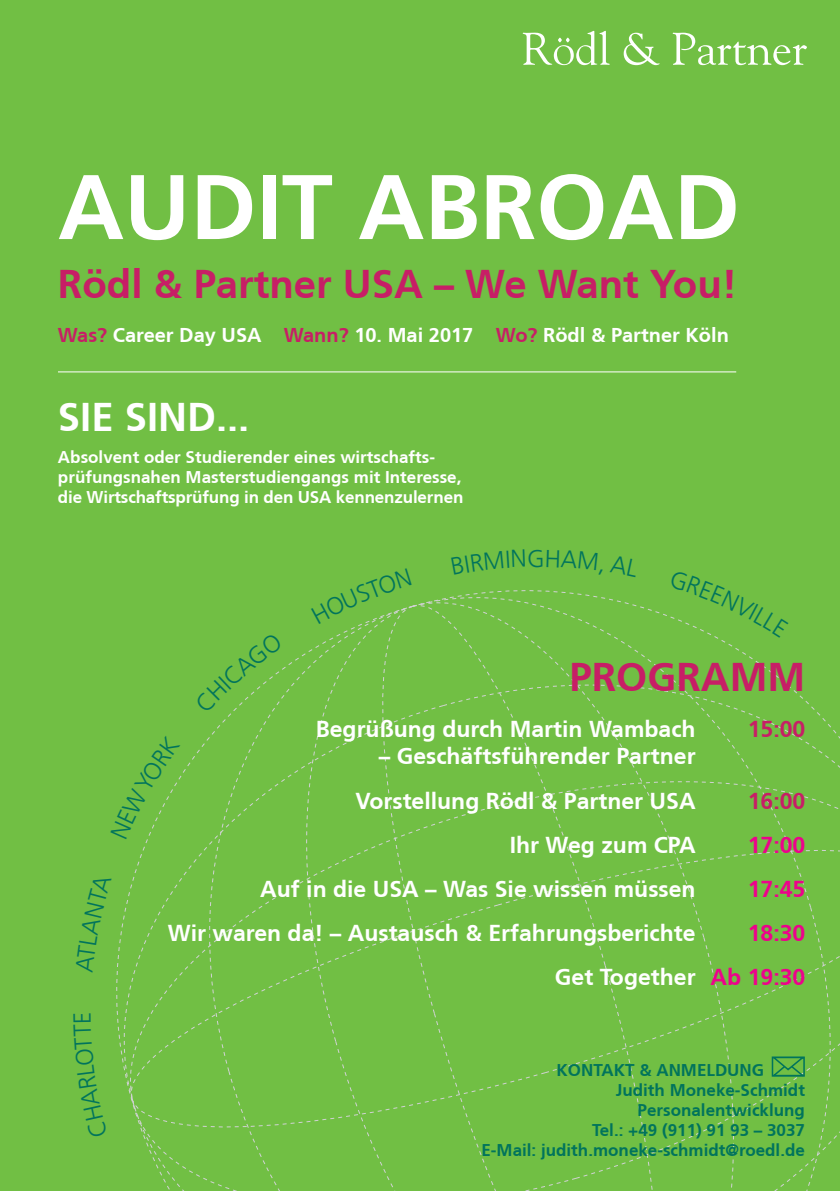
<style>
.page{position:relative;width:840px;height:1191px;background:#fff}
.page>*{position:absolute;margin:0;border:0;box-sizing:border-box;transform-origin:0 0}
.t1{font:700 91.6px "Frutiger CE";color:#fff}
.t2{font:700 40px "Frutiger CE";color:#c71e66}
.t3{font:700 40px "Frutiger CE";color:#fff}
.t4{font:300 24.4px "Frutiger";color:#01745c}
.t5{font:700 23px "Frutiger CE";color:#fff}
.t6{font:700 23px "Frutiger CE";color:#ed028c}
.t7{font:700 23px "Frutiger CE";color:#c71e66}
.t8{font:700 20px "Frutiger CE";color:#fff}
.t9{font:700 17px/20px "Frutiger CE";color:#fff}
.t10{font:700 17px/20px "Frutiger CE";color:#01745c;text-align:right}
.s1{color:#c71e66}
</style>
<div class="page">
<div style="left:0;top:0;width:839px;height:1191px;background:#71bf44"></div>
<hr style="left:58px;top:371px;width:677px;height:1px;background:#fff">
<svg style="left:522px;top:31px;width:87px;height:34px"></svg>
<svg style="left:623px;top:33px;width:36px;height:32px"></svg>
<svg style="left:672px;top:32px;width:134px;height:33px"></svg>
<svg style="left:116px;top:590px;width:723px;height:601px"></svg>
<p class="t1" style="left:58px;top:152px;width:683px">AUDIT ABROAD</p>
<p class="t2" style="left:58px;top:260px;width:680px">Rödl &amp; Partner USA – We Want You!</p>
<p class="t8" style="left:58px;top:323px;width:672px"><span class="s1">Was?</span> Career Day USA <span class="s1">Wann?</span> 10. Mai 2017 <span class="s1">Wo?</span> Rödl &amp; Partner Köln</p>
<p class="t3" style="left:58px;top:393px;width:193px">SIE SIND...</p>
<p class="t9" style="left:58px;top:447px;width:407px">Absolvent oder Studierender eines wirtschafts&shy;prüfungsnahen Masterstudiengangs mit Interesse, die Wirtschaftsprüfung in den USA kennenzulernen</p>
<p class="t4" style="left:526px;top:544px;width:19px">G</p>
<p class="t2" style="left:569px;top:652px;width:237px">PROGRAMM</p>
<p class="t5" style="left:315px;top:715px;width:381px">Begrüßung durch Martin Wambach</p>
<p class="t5" style="left:378px;top:742px;width:318px">– Geschäftsführender Partner</p>
<p class="t5" style="left:355px;top:786px;width:341px">Vorstellung Rödl &amp; Partner USA</p>
<p class="t5" style="left:509px;top:830px;width:187px">Ihr Weg zum CPA</p>
<p class="t5" style="left:260px;top:875px;width:436px">Auf in die USA – Was Sie wissen müssen</p>
<p class="t5" style="left:168px;top:919px;width:529px">Wir waren da! – Austausch &amp; Erfahrungsberichte</p>
<p class="t5" style="left:554px;top:963px;width:142px">Get Together</p>
<p class="t7" style="left:747px;top:715px;width:59px">15:00</p>
<p class="t7" style="left:747px;top:786px;width:59px">16:00</p>
<p class="t6" style="left:747px;top:830px;width:59px">17:00</p>
<p class="t6" style="left:747px;top:875px;width:59px">17:45</p>
<p class="t6" style="left:747px;top:919px;width:59px">18:30</p>
<p class="t6" style="left:710px;top:963px;width:96px">Ab 19:30</p>
<p class="t10" style="left:556px;top:1060px;width:209px">KONTAKT &amp; ANMELDUNG</p>
<p class="t10" style="left:481px;top:1080px;width:325px">Judith Moneke-Schmidt<br>Personalentwicklung<br>Tel.: +49 (911) 91 93 – 3037<br>E-Mail: judith.moneke-schmidt@roedl.de</p>
</div>
